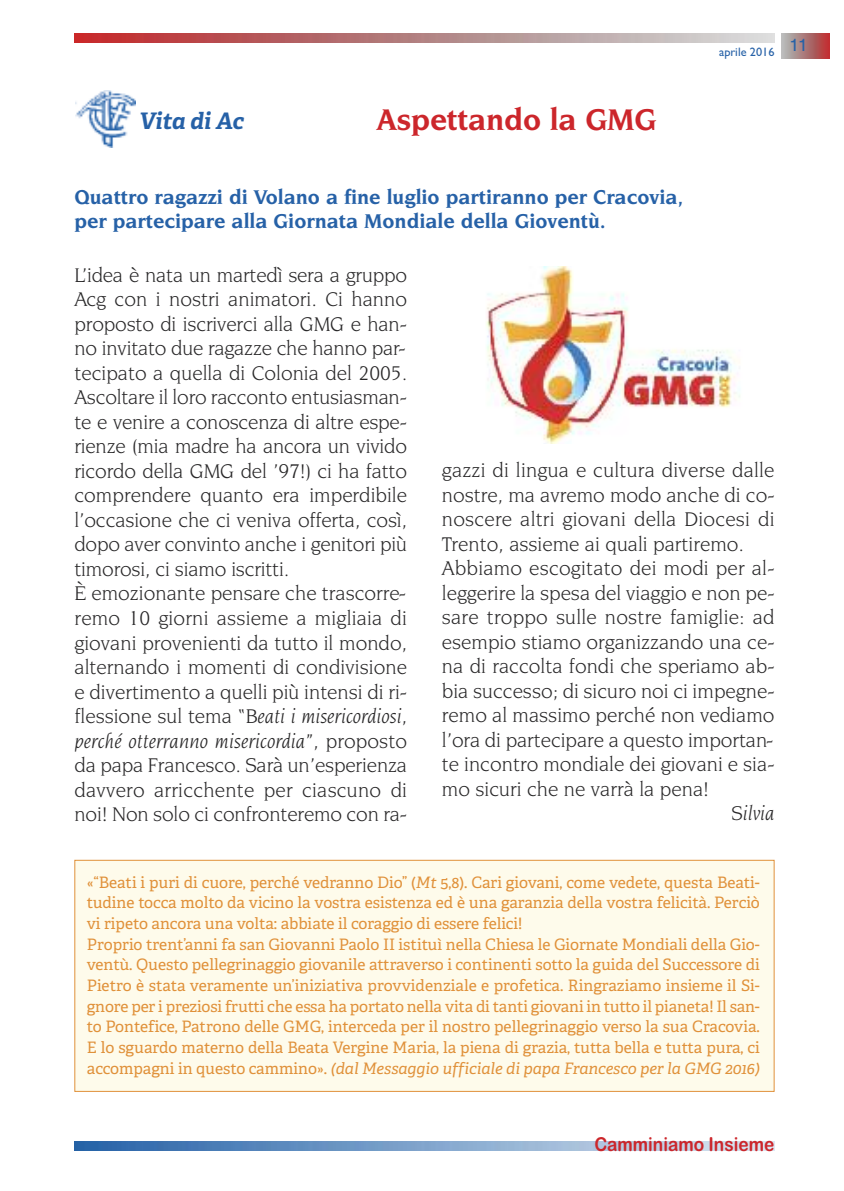
<style>
.page{position:relative;width:844px;height:1191px;background:#fff}
.page>*{position:absolute;margin:0;border:0;box-sizing:border-box;transform-origin:0 0}
.t1{font:700 31.5px "Novarese IT Cby BT";letter-spacing:-.005em;color:#cc262b}
.t2{font:italic 700 22.75px "Adelle";color:#2661a7}
.t3{font:21px/24.5px "Novarese IT Cby BT";color:#272627}
.t4{font:700 21px/24.5px "Novarese IT Cby BT";color:#2661a7}
.t5{font:italic 21px "Novarese IT Cby BT";color:#272627}
.t6{font:19.25px "Arial Rounded MT Bold";color:#cc262b;scale:.9 1}
.t7{font:15.75px/20.7px "Adelle";color:#e0913a}
.t8{font:12.25px "Gill Sans";color:#2661a7}
.s1{font-style:italic}
</style>
<div class="page">
<img style="left:781px;top:34px;width:48px;height:25px">
<img style="left:74px;top:34px;width:700px;height:9px">
<img style="left:74px;top:1142px;width:700px;height:8px">
<img style="left:75px;top:90px;width:60px;height:57px">
<img style="left:486px;top:266px;width:254px;height:178px">
<div style="left:75px;top:860px;width:698px;height:231px;background:#fefbeb"></div>
<div style="left:74px;top:860px;width:700px;height:231px;border:1px solid #e0913a"></div>
<p class="t2" style="left:139px;top:112px;width:106px">Vita di Ac</p>
<h1 class="t1" style="left:376px;top:107px;width:282px">Aspettando la GMG</h1>
<p class="t4" style="left:74px;top:186px;width:610px">Quattro ragazzi di Volano a fine luglio partiranno per Cracovia, per partecipare alla Giornata Mondiale della Gioventù.</p>
<p class="t8" style="left:719px;top:44px;width:90px">aprile 2016 <sup>11</sup></p>
<p class="t3" style="left:74px;top:264px;width:334px">L’idea è nata un martedì sera a gruppo Acg con i nostri animatori. Ci hanno proposto di iscriverci alla GMG e han&shy;no invitato due ragazze che hanno par&shy;tecipato a quella di Colonia del 2005.<br>Ascoltare il loro racconto entusiasman&shy;te e venire a conoscenza di altre espe&shy;rienze (mia madre ha ancora un vivido ricordo della GMG del ’97!) ci ha fatto comprendere quanto era imperdibile l’occasione che ci veniva offerta, così, dopo aver convinto anche i genitori più timorosi, ci siamo iscritti.<br>È emozionante pensare che trascorre&shy;remo 10 giorni assieme a migliaia di giovani provenienti da tutto il mondo, alternando i momenti di condivisione e divertimento a quelli più intensi di ri&shy;flessione sul tema “<span class="s1">Beati i misericordiosi, perché otterranno misericordia</span>”, proposto da papa Francesco. Sarà un’esperienza davvero arricchente per ciascuno di noi! Non solo ci confronteremo con ra-</p>
<p class="t3" style="left:442px;top:459px;width:334px">gazzi di lingua e cultura diverse dalle nostre, ma avremo modo anche di co&shy;noscere altri giovani della Diocesi di Trento, assieme ai quali partiremo.<br>Abbiamo escogitato dei modi per al&shy;leggerire la spesa del viaggio e non pe&shy;sare troppo sulle nostre famiglie: ad esempio stiamo organizzando una ce&shy;na di raccolta fondi che speriamo ab&shy;bia successo; di sicuro noi ci impegne&shy;remo al massimo perché non vediamo l’ora di partecipare a questo importan&shy;te incontro mondiale dei giovani e sia&shy;mo sicuri che ne varrà la pena!</p>
<p class="t5" style="left:731px;top:805px;width:44px">Silvia</p>
<p class="t7" style="left:87px;top:873px;width:674px">«“Beati i puri di cuore, perché vedranno Dio” (<span class="s1">Mt</span> 5,8). Cari giovani, come vedete, questa Beati&shy;tudine tocca molto da vicino la vostra esistenza ed è una garanzia della vostra felicità. Perciò vi ripeto ancora una volta: abbiate il coraggio di essere felici!<br>Proprio trent’anni fa san Giovanni Paolo II istituì nella Chiesa le Giornate Mondiali della Gio&shy;ventù. Questo pellegrinaggio giovanile attraverso i continenti sotto la guida del Successore di Pietro è stata veramente un’iniziativa provvidenziale e profetica. Ringraziamo insieme il Si&shy;gnore per i preziosi frutti che essa ha portato nella vita di tanti giovani in tutto il pianeta! Il san&shy;to Pontefice, Patrono delle GMG, interceda per il nostro pellegrinaggio verso la sua Cracovia.<br>E lo sguardo materno della Beata Vergine Maria, la piena di grazia, tutta bella e tutta pura, ci accompagni in questo cammino». <span class="s1">(dal Messaggio ufficiale di papa Francesco per la GMG 2016)</span></p>
<p class="t6" style="left:594px;top:1132px;width:201px">Camminiamo Insieme</p>
</div>
